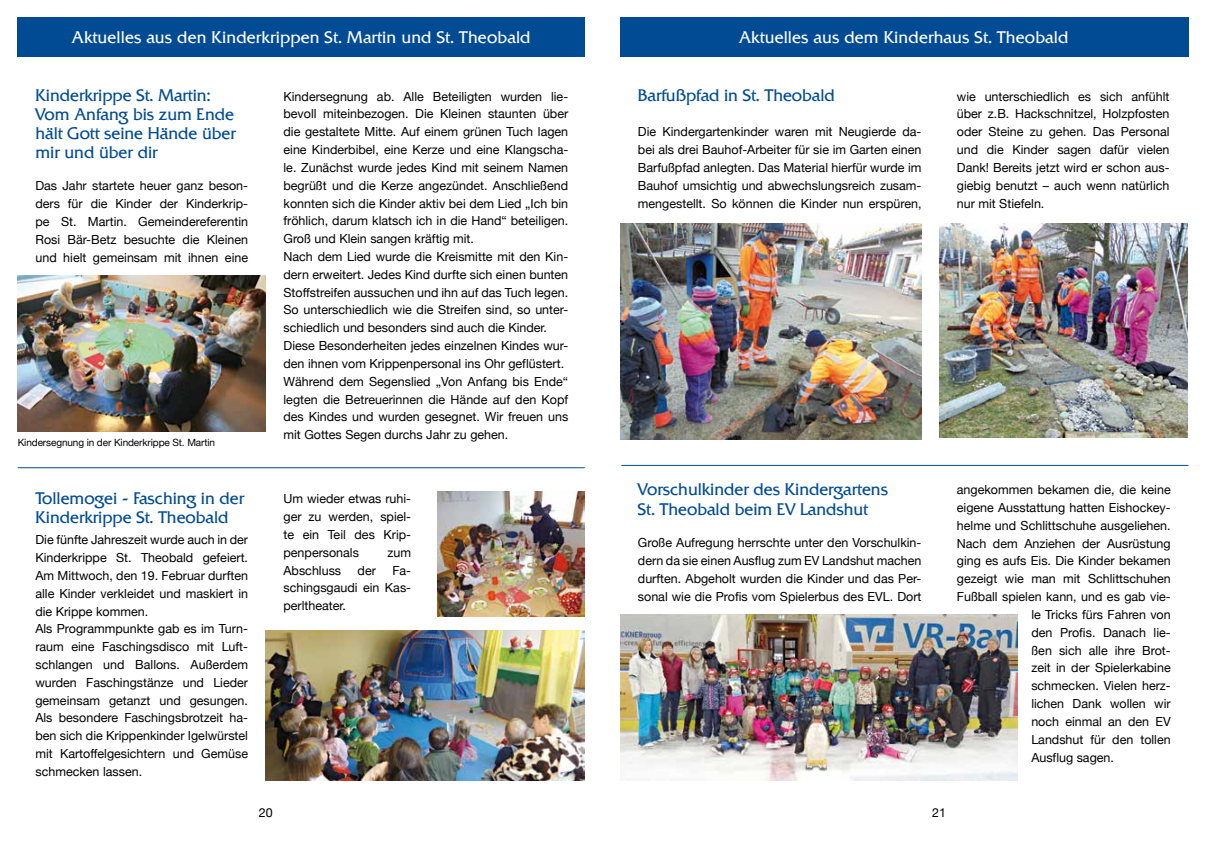
<style>
.page{position:relative;width:1205px;height:851px;background:#fff}
.page>*{position:absolute;margin:0;border:0;box-sizing:border-box;transform-origin:0 0}
.t1{font:300 16.25px/18.8px "Quadrat Serial";color:#004b93}
.t2{font:300 16.25px "Quadrat Serial";letter-spacing:.01em;color:#fff}
.t3{font:12.5px/17.8px "Helvetica Neue";color:#000;text-align:justify}
.t4{font:10px "Helvetica Neue";letter-spacing:-.01em;color:#000}
</style>
<div class="page">
<div style="left:18px;top:18px;width:567px;height:39px;background:#004b93"></div>
<div style="left:620px;top:18px;width:568px;height:39px;background:#004b93"></div>
<img style="left:620px;top:614px;width:397px;height:166px">
<img style="left:437px;top:491px;width:148px;height:125px">
<img style="left:266px;top:630px;width:319px;height:150px">
<img style="left:620px;top:223px;width:301px;height:216px">
<img style="left:939px;top:223px;width:248px;height:214px">
<hr style="left:18px;top:467px;width:567px;height:1px;background:#004b93">
<hr style="left:621px;top:465px;width:567px;height:1px;background:#004b93">
<img style="left:18px;top:275px;width:248px;height:157px">
<h1 class="t2" style="left:72px;top:27px;width:460px">Aktuelles aus den Kinderkrippen St. Martin und St. Theobald</h1>
<h1 class="t1" style="left:35px;top:86px;width:202px">Kinderkrippe St. Martin:<br>Vom Anfang bis zum Ende hält Gott seine Hände über mir und über dir</h1>
<p class="t3" style="left:35px;top:178px;width:214px">Das Jahr startete heuer ganz beson&shy;ders für die Kinder der Kinderkrip&shy;pe St. Martin. Gemeindereferentin Rosi Bär-Betz besuchte die Kleinen und hielt gemeinsam mit ihnen eine</p>
<p class="t4" style="left:18px;top:435px;width:199px">Kindersegnung in der Kinderkrippe St. Martin</p>
<h1 class="t1" style="left:35px;top:489px;width:210px">Tollemogei - Fasching in der<br>Kinderkrippe St. Theobald</h1>
<p class="t3" style="left:35px;top:531px;width:214px;text-align:left">Die fünfte Jahreszeit wurde auch in der Kinderkrippe St. Theobald gefeiert.<br>Am Mittwoch, den 19. Februar durften alle Kinder verkleidet und maskiert in die Krippe kommen.<br>Als Programmpunkte gab es im Turn&shy;raum eine Faschingsdisco mit Luft&shy;schlangen und Ballons. Außerdem wurden Faschingstänze und Lieder gemeinsam getanzt und gesungen.<br>Als besondere Faschingsbrotzeit ha&shy;ben sich die Krippenkinder Igelwürstel mit Kartoffelgesichtern und Gemüse schmecken lassen.</p>
<p class="t3" style="left:283px;top:88px;width:286px;text-align:left">Kindersegnung ab. Alle Beteiligten wurden lie&shy;bevoll miteinbezogen. Die Kleinen staunten über die gestaltete Mitte. Auf einem grünen Tuch lagen eine Kinderbibel, eine Kerze und eine Klangscha&shy;le. Zunächst wurde jedes Kind mit seinem Namen begrüßt und die Kerze angezündet. Anschließend konnten sich die Kinder aktiv bei dem Lied „Ich bin fröhlich, darum klatsch ich in die Hand“ beteiligen.<br>Groß und Klein sangen kräftig mit.<br>Nach dem Lied wurde die Kreismitte mit den Kin&shy;dern erweitert. Jedes Kind durfte sich einen bunten Stoffstreifen aussuchen und ihn auf das Tuch legen.<br>So unterschiedlich wie die Streifen sind, so unter&shy;schiedlich und besonders sind auch die Kinder.<br>Diese Besonderheiten jedes einzelnen Kindes wur&shy;den ihnen vom Krippenpersonal ins Ohr geflüstert.<br>Während dem Segenslied „Von Anfang bis Ende“ legten die Betreuerinnen die Hände auf den Kopf des Kindes und wurden gesegnet. Wir freuen uns mit Gottes Segen durchs Jahr zu gehen.</p>
<p class="t3" style="left:283px;top:490px;width:129px">Um wieder etwas ruhi&shy;ger zu werden, spiel&shy;te ein Teil des Krip&shy;penpersonals</p>
<p class="t3" style="left:387px;top:544px;width:25px">zum</p>
<p class="t3" style="left:283px;top:562px;width:59px">Abschluss</p>
<p class="t3" style="left:358px;top:562px;width:20px">der</p>
<p class="t3" style="left:283px;top:562px;width:129px;text-indent:109px">Fa&shy;schingsgaudi ein Kas&shy;perltheater.</p>
<h1 class="t2" style="left:739px;top:27px;width:331px">Aktuelles aus dem Kinderhaus St. Theobald</h1>
<h1 class="t1" style="left:638px;top:86px;width:198px">Barfußpfad in St. Theobald</h1>
<p class="t3" style="left:638px;top:124px;width:285px">Die Kindergartenkinder waren mit Neugierde da&shy;bei als drei Bauhof-Arbeiter für sie im Garten einen Barfußpfad anlegten. Das Material hierfür wurde im Bauhof umsichtig und abwechslungsreich zusam&shy;mengestellt. So können die Kinder nun erspüren,</p>
<p class="t3" style="left:957px;top:88px;width:214px">wie unterschiedlich es sich anfühlt über z.B. Hackschnitzel, Holzpfosten oder Steine zu gehen. Das Personal und die Kinder sagen dafür vielen Dank! Bereits jetzt wird er schon aus&shy;giebig benutzt – auch wenn natürlich nur mit Stiefeln.</p>
<h1 class="t1" style="left:638px;top:479px;width:252px;line-height:20px">Vorschulkinder des Kindergartens<br>St. Theobald beim EV Landshut</h1>
<p class="t3" style="left:638px;top:534px;width:285px">Große Aufregung herrschte unter den Vorschulkin&shy;dern da sie einen Ausflug zum EV Landshut machen durften. Abgeholt wurden die Kinder und das Per&shy;sonal wie die Profis vom Spielerbus des EVL. Dort</p>
<p class="t3" style="left:957px;top:481px;width:215px">angekommen bekamen die, die keine</p>
<p class="t3" style="left:957px;top:499px;width:215px">eigene Ausstattung hatten Eishockey-</p>
<p class="t3" style="left:957px;top:517px;width:215px">helme und Schlittschuhe ausgeliehen.</p>
<p class="t3" style="left:957px;top:535px;width:215px">Nach dem Anziehen der Ausrüstung</p>
<p class="t3" style="left:957px;top:552px;width:215px">ging es aufs Eis. Die Kinder bekamen</p>
<p class="t3" style="left:957px;top:570px;width:215px">gezeigt wie man mit Schlittschuhen</p>
<p class="t3" style="left:957px;top:588px;width:215px">Fußball spielen kann, und es gab vie-</p>
<p class="t3" style="left:1031px;top:606px;width:141px">le Tricks fürs Fahren von</p>
<p class="t3" style="left:1031px;top:624px;width:141px">den Profis. Danach lie-</p>
<p class="t3" style="left:1031px;top:642px;width:141px">ßen sich alle ihre Brot-</p>
<p class="t3" style="left:1031px;top:659px;width:141px">zeit in der Spielerkabine</p>
<p class="t3" style="left:1031px;top:677px;width:141px">schmecken. Vielen herz-</p>
<p class="t3" style="left:1031px;top:695px;width:141px">lichen Dank wollen wir</p>
<p class="t3" style="left:1031px;top:713px;width:141px">noch einmal an den EV</p>
<p class="t3" style="left:1031px;top:731px;width:141px">Landshut für den tollen</p>
<p class="t3" style="left:1031px;top:748px;width:84px">Ausflug sagen.</p>
<p class="t3" style="left:259px;top:804px;width:15px">20</p>
<p class="t3" style="left:932px;top:804px;width:15px">21</p>
</div>
